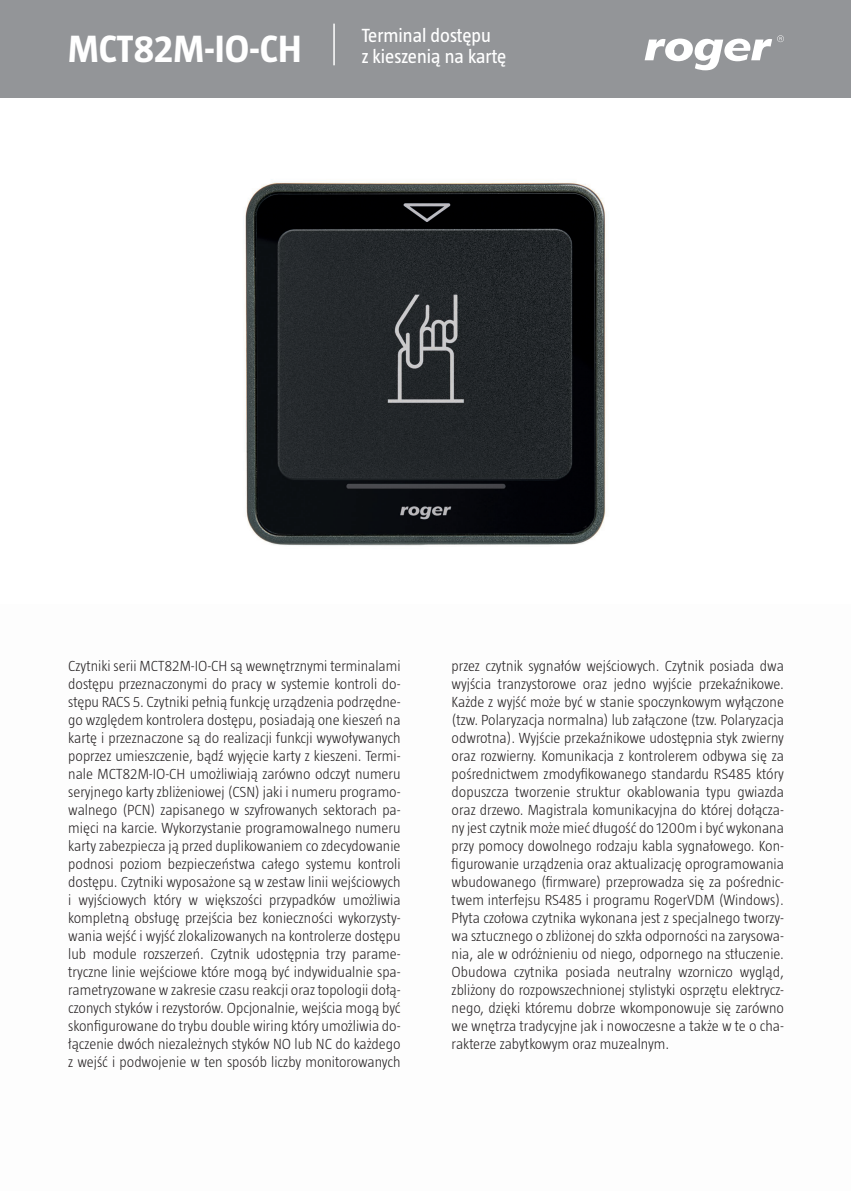
<style>
.page{position:relative;width:851px;height:1191px;background:#fff}
.page>*{position:absolute;margin:0;border:0;box-sizing:border-box;transform-origin:0 0}
.t1{font:700 39px "Taz";color:#fff}
.t2{font:19.5px/21px "Taz";color:#fff}
.t3{font:300 15px/18px "Taz";color:#231f20;text-align:justify}
</style>
<div class="page">
<div style="left:0;top:0;width:850px;height:98px;background:#939598"></div>
<svg style="left:644px;top:35px;width:139px;height:35px"></svg>
<hr style="left:333px;top:24px;width:2px;height:41px;background:#fff">
<img style="left:245px;top:181px;width:361px;height:365px">
<h1 class="t1" style="left:68px;top:27px;width:235px">MCT82M-IO-CH</h1>
<h2 class="t2" style="left:361px;top:25px;width:146px">Terminal dostępu<br>z kieszenią na kartę</h2>
<p class="t3" style="left:68px;top:656px;width:334px">Czytniki serii MCT82M-IO-CH są wewnętrznymi terminalami dostępu przeznaczonymi do pracy w systemie kontroli do&shy;stępu RACS 5. Czytniki pełnią funkcję urządzenia podrzędne&shy;go względem kontrolera dostępu, posiadają one kieszeń na kartę i przeznaczone są do realizacji funkcji wywoływanych poprzez umieszczenie, bądź wyjęcie karty z kieszeni. Termi&shy;nale MCT82M-IO-CH umożliwiają zarówno odczyt numeru seryjnego karty zbliżeniowej (CSN) jaki i numeru programo&shy;walnego (PCN) zapisanego w szyfrowanych sektorach pa&shy;mięci na karcie. Wykorzystanie programowalnego numeru karty zabezpiecza ją przed duplikowaniem co zdecydowanie podnosi poziom bezpieczeństwa całego systemu kontroli dostępu. Czytniki wyposażone są w zestaw linii wejściowych i wyjściowych który w większości przypadków umożliwia kompletną obsługę przejścia bez konieczności wykorzysty&shy;wania wejść i wyjść zlokalizowanych na kontrolerze dostępu lub module rozszerzeń. Czytnik udostępnia trzy parame&shy;tryczne linie wejściowe które mogą być indywidualnie spa&shy;rametryzowane w zakresie czasu reakcji oraz topologii dołą&shy;czonych styków i rezystorów. Opcjonalnie, wejścia mogą być skonfigurowane do trybu double wiring który umożliwia do&shy;łączenie dwóch niezależnych styków NO lub NC do każdego z wejść i podwojenie w ten sposób liczby monitorowanych</p>
<p class="t3" style="left:451px;top:656px;width:334px">przez czytnik sygnałów wejściowych. Czytnik posiada dwa wyjścia tranzystorowe oraz jedno wyjście przekaźnikowe.<br>Każde z wyjść może być w stanie spoczynkowym wyłączone (tzw. Polaryzacja normalna) lub załączone (tzw. Polaryzacja odwrotna). Wyjście przekaźnikowe udostępnia styk zwierny oraz rozwierny. Komunikacja z kontrolerem odbywa się za pośrednictwem zmodyfikowanego standardu RS485 który dopuszcza tworzenie struktur okablowania typu gwiazda oraz drzewo. Magistrala komunikacyjna do której dołącza&shy;ny jest czytnik może mieć długość do 1200m i być wykonana przy pomocy dowolnego rodzaju kabla sygnałowego. Kon&shy;figurowanie urządzenia oraz aktualizację oprogramowania wbudowanego (firmware) przeprowadza się za pośrednic&shy;twem interfejsu RS485 i programu RogerVDM (Windows).<br>Płyta czołowa czytnika wykonana jest z specjalnego tworzy&shy;wa sztucznego o zbliżonej do szkła odporności na zarysowa&shy;nia, ale w odróżnieniu od niego, odpornego na stłuczenie.<br>Obudowa czytnika posiada neutralny wzorniczo wygląd, zbliżony do rozpowszechnionej stylistyki osprzętu elektrycz&shy;nego, dzięki któremu dobrze wkomponowuje się zarówno we wnętrza tradycyjne jak i nowoczesne a także w te o cha&shy;rakterze zabytkowym oraz muzealnym.</p>
</div>
